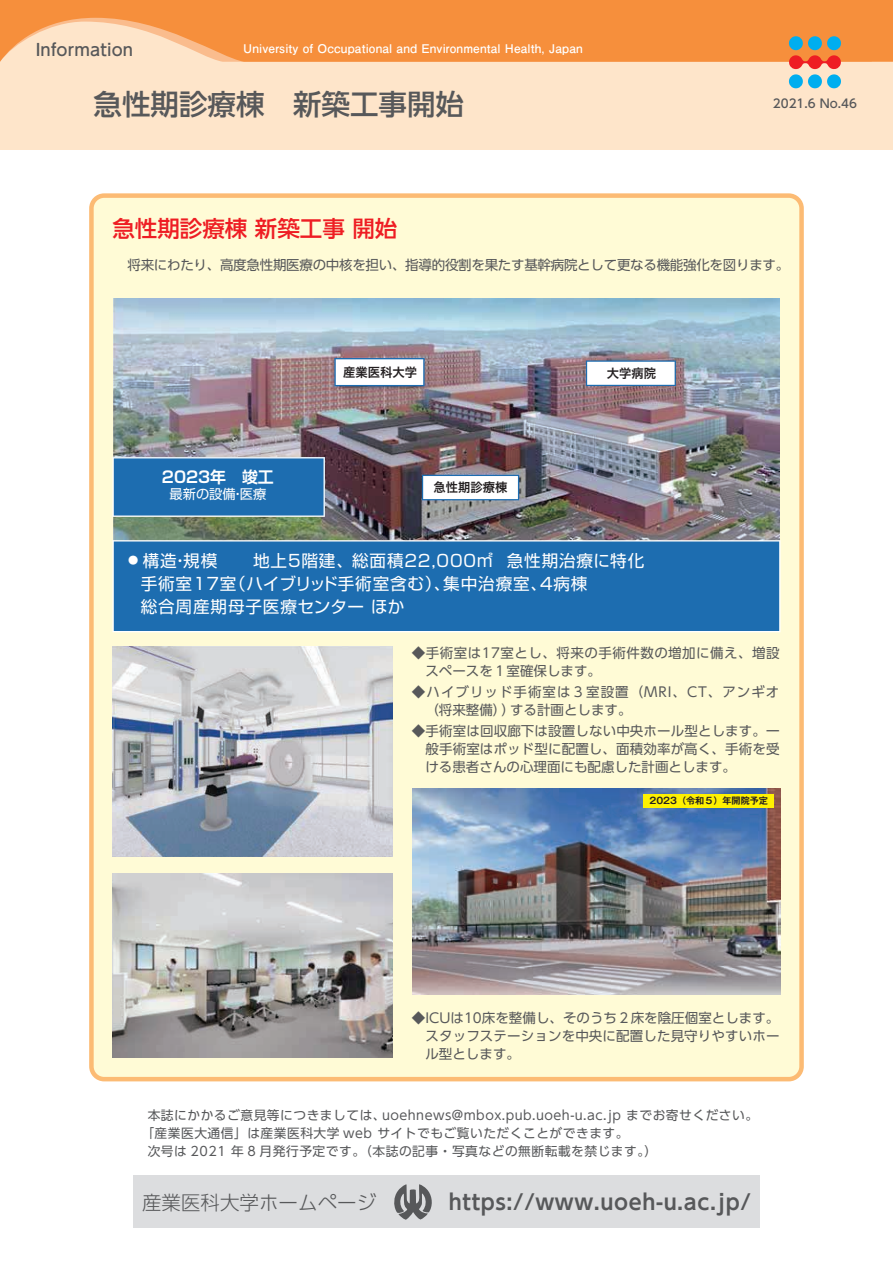
<style>
.page{position:relative;width:893px;height:1263px;background:#fff}
.page>*{position:absolute;margin:0;border:0;box-sizing:border-box;transform-origin:0 0}
.t1{font:500 28.5px "UD Shin Go Pro";color:#57585a}
.t2{font:500 22.5px "UD Shin Go Pro";color:#ee1d23}
.t3{font:700 21px "UD Shin Go Pro De";letter-spacing:.03em;color:#57585a}
.t4{font:300 19.5px "UD Shin Go Pro";color:#57585a}
.t5{font:16.65px/23px "Shin Go Pro";letter-spacing:.05em;color:#fff}
.t6{font:500 16.5px "UD Shin Go Pro";letter-spacing:.01em;color:#57585a}
.t7{font:700 15.9px "Shin Go Pro De";color:#fff}
.t8{font:13.5px/18px "UD Shin Go Pro";color:#57585a;text-align:justify}
.t9{font:13.5px "UD Shin Go Pro";letter-spacing:-.02em;color:#57585a}
.t10{font:13.5px/18px "UD Shin Go Pro";letter-spacing:.075em;color:#57585a}
.t11{font:13.5px/18px "UD Shin Go Pro";letter-spacing:.035em;color:#57585a}
.t12{font:13.2px "Shin Go Pro";color:#fff}
.t13{font:12.75px "UD Shin Go Pro";letter-spacing:.04em;color:#57585a}
.t14{font:12.6px "Hira Kaku Pro W6";color:#231f20}
.t15{font:700 12px "Futo Go B101 Pro";letter-spacing:.01em;color:#fff}
.t16{font:500 12px "UD Shin Go Pro";color:#57585a}
.t17{font:700 9.15px "Gothic MB101 Pro De";color:#231f20}
.s1{font-size:10.2px}
</style>
<div class="page">
<div style="left:0;top:0;width:893px;height:149px;background:#fee5ca"></div>
<svg style="left:0;top:0;width:893px;height:62px;background:#f6994d"></svg>
<svg style="left:789px;top:36px;width:52px;height:52px"></svg>
<div style="left:133px;top:1176px;width:627px;height:52px;background:#dcdddf"></div>
<svg style="left:394px;top:1184px;width:38px;height:36px"></svg>
<div style="left:91px;top:196px;width:710px;height:883px;background:#fffbd6;border-radius:13px"></div>
<div style="left:89px;top:193px;width:715px;height:888px;border:4px solid #fcbb74;border-radius:13px"></div>
<img style="left:413px;top:788px;width:367px;height:207px">
<div style="left:644px;top:794px;width:130px;height:14px;background:#fff101"></div>
<img style="left:114px;top:298px;width:665px;height:242px">
<div style="left:112px;top:540px;width:668px;height:92px;background:#1d6db0"></div>
<svg style="left:112px;top:457px;width:213px;height:60px;background:#2a75b4"></svg>
<svg style="left:422px;top:475px;width:97px;height:25px;background:#e8f0f7"></svg>
<svg style="left:334px;top:358px;width:91px;height:28px;background:#e4edf5"></svg>
<svg style="left:586px;top:360px;width:90px;height:26px;background:#e1eaf3"></svg>
<img style="left:112px;top:874px;width:280px;height:184px">
<img style="left:112px;top:646px;width:280px;height:210px">
<p class="t6" style="left:36px;top:36px;width:99px">Information</p>
<p class="t15" style="left:243px;top:39px;width:341px">University of Occupational and Environmental Health, Japan</p>
<h1 class="t1" style="left:94px;top:81px;width:372px">急性期診療棟　新築工事開始</h1>
<h2 class="t2" style="left:112px;top:210px;width:286px">急性期診療棟 新築工事 開始</h2>
<p class="t16" style="left:773px;top:93px;width:86px">2021.6 No.46</p>
<p class="t9" style="left:127px;top:254px;width:663px">将来にわたり、高度急性期医療の中核を担い、指導的役割を果たす基幹病院として更なる機能強化を図ります。</p>
<p class="t7" style="left:162px;top:464px;width:113px">2023年　竣工</p>
<p class="t12" style="left:170px;top:483px;width:98px">最新の設備・医療</p>
<p class="t14" style="left:343px;top:361px;width:76px">産業医科大学</p>
<p class="t14" style="left:607px;top:362px;width:51px">大学病院</p>
<p class="t14" style="left:433px;top:476px;width:76px">急性期診療棟</p>
<p class="t5" style="left:141px;top:547px;width:505px;text-indent:-13px"><span class="s1">●</span> 構造・規模　　地上5階建、総面積22,000㎡ 急性期治療に特化手術室17室（ハイブリッド手術室含む）、集中治療室、4病棟<br>総合周産期母子医療センターほか</p>
<p class="t11" style="left:425px;top:644px;width:356px;text-indent:-14px">◆手術室は17室とし、将来の手術件数の増加に備え、増設スペースを１室確保します。</p>
<p class="t10" style="left:425px;top:683px;width:355px;text-indent:-14px">◆ハイブリッド手術室は３室設置（MRI、CT、アンギオ（将来整備））する計画とします。</p>
<p class="t8" style="left:425px;top:722px;width:356px;text-indent:-14px">◆手術室は回収廊下は設置しない中央ホール型とします。一般手術室はポッド型に配置し、面積効率が高く、手術を受ける患者さんの心理面にも配慮した計画とします。</p>
<p class="t17" style="left:649px;top:793px;width:120px">2023（令和５）年開院予定</p>
<p class="t8" style="left:425px;top:1008px;width:356px;text-indent:-14px">◆ICUは10床を整備し、そのうち２床を陰圧個室とします。スタッフステーションを中央に配置した見守りやすいホール型とします。</p>
<p class="t13" style="left:148px;top:1105px;width:612px">本誌にかかるご意見等につきましては、uoehnews@mbox.pub.uoeh-u.ac.jp までお寄せください。</p>
<p class="t13" style="left:141px;top:1123px;width:489px">「産業医大通信」は産業医科大学 web サイトでもご覧いただくことができます。</p>
<p class="t13" style="left:148px;top:1141px;width:511px">次号は 2021 年 8 月発行予定です。（本誌の記事・写真などの無断転載を禁じます。）</p>
<h3 class="t4" style="left:142px;top:1187px;width:236px">産業医科大学ホームページ</h3>
<h3 class="t3" style="left:449px;top:1185px;width:303px">https://www.uoeh-u.ac.jp/</h3>
</div>
